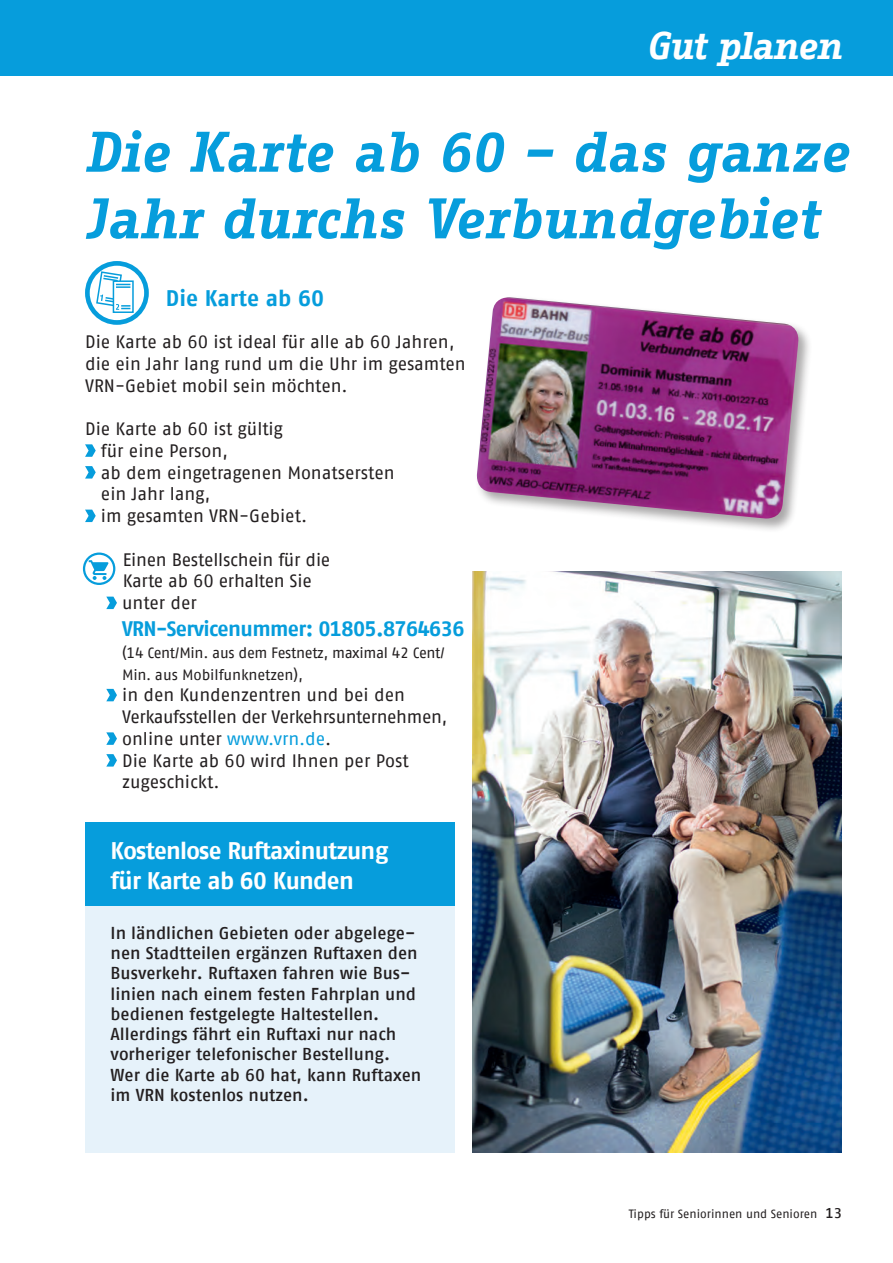
<style>
.page{position:relative;width:893px;height:1263px;background:#fff}
.page>*{position:absolute;margin:0;border:0;box-sizing:border-box;transform-origin:0 0}
.t1{font:italic 700 55.5px/66.6px "Fago Office Serif";color:#069ddc}
.t2{font:italic 700 37.5px "Fago Office Serif";letter-spacing:-.03em;color:#fff}
.t3{font:700 24px/30px "Fago No Tf";letter-spacing:-.03em;color:#fff}
.t4{font:700 22.5px "Fago No Tf";color:#069ddc}
.t5{font:700 21px "Fago No Tf";letter-spacing:-.03em;color:#069ddc}
.t6{font:18px/21.8px "Fago No Tf";letter-spacing:-.005em;color:#231f20}
.t7{font:500 17.25px/20.2px "Fago No Tf";color:#231f20}
.t8{font:15px/21.8px "Fago No Tf";letter-spacing:-.02em;color:#231f20}
.t9{font:12px "Fago No Tf";color:#231f20}
.s1{color:#069ddc}
.s2{font-weight:500;font-size:14.25px}
</style>
<div class="page">
<div style="left:0;top:0;width:893px;height:75px;background:#069ddc"></div>
<div style="left:475px;top:295px;width:338px;height:238px;background:#231f20;opacity:.39"></div>
<img style="left:475px;top:297px;width:325px;height:223px">
<img style="left:472px;top:572px;width:370px;height:581px">
<svg style="left:85px;top:444px;width:11px;height:13px"></svg>
<svg style="left:85px;top:466px;width:11px;height:12px"></svg>
<svg style="left:85px;top:510px;width:11px;height:12px"></svg>
<svg style="left:106px;top:597px;width:11px;height:12px"></svg>
<svg style="left:106px;top:689px;width:11px;height:12px"></svg>
<svg style="left:106px;top:732px;width:11px;height:13px"></svg>
<svg style="left:106px;top:754px;width:11px;height:13px"></svg>
<div style="left:85px;top:905px;width:369px;height:248px;background:#e6f2fa"></div>
<div style="left:85px;top:822px;width:369px;height:83px;background:#069ddc"></div>
<svg style="left:89px;top:560px;width:19px;height:20px"></svg>
<div style="left:83px;top:552px;width:32px;height:33px;border:2px solid #069ddc;border-radius:50%"></div>
<svg style="left:87px;top:263px;width:59px;height:59px"></svg>
<div style="left:85px;top:261px;width:64px;height:64px;border:5px solid #069ddc;border-radius:50%"></div>
<svg style="left:113px;top:280px;width:21px;height:33px"></svg>
<svg style="left:95px;top:270px;width:35px;height:40px"></svg>
<h2 class="t2" style="left:647px;top:24px;width:197px">Gut planen</h2>
<h1 class="t1" style="left:85px;top:118px;width:766px">Die Karte ab 60 – das ganze<br>Jahr durchs Verbundgebiet</h1>
<p class="t4" style="left:166px;top:285px;width:160px">Die Karte ab 60</p>
<p class="t6" style="left:85px;top:331px;width:382px">Die Karte ab 60 ist ideal für alle ab 60 Jahren, die ein Jahr lang rund um die Uhr im gesamten<br>VRN-Gebiet mobil sein möchten.</p>
<p class="t6" style="left:101px;top:418px;width:295px;text-indent:-16px">Die Karte ab 60 ist gültig<br>für eine Person,<br>ab dem eingetragenen Monatsersten ein Jahr lang,<br>im gesamten VRN-Gebiet.</p>
<p class="t6" style="left:122px;top:548px;width:210px">Einen Bestellschein für die<br>Karte ab 60 erhalten Sie unter der</p>
<p class="t5" style="left:122px;top:616px;width:344px">VRN-Servicenummer: 01805.8764636</p>
<p class="t8" style="left:122px;top:642px;width:324px">(14 Cent/Min. aus dem Festnetz, maximal 42 Cent/<br>Min. aus Mobilfunknetzen),</p>
<p class="t6" style="left:122px;top:684px;width:327px">in den Kundenzentren und bei den<br>Verkaufsstellen der Verkehrsunternehmen, online unter <span class="s1">www.vrn.de</span>.<br>Die Karte ab 60 wird Ihnen per Post zugeschickt.</p>
<h3 class="t3" style="left:111px;top:835px;width:279px">Kostenlose Ruftaxinutzung für Karte ab 60 Kunden</h3>
<p class="t7" style="left:111px;top:922px;width:312px">In ländlichen Gebieten oder abgelege&shy;nen Stadtteilen ergänzen Ruftaxen den Busverkehr. Ruftaxen fahren wie Bus&shy;linien nach einem festen Fahrplan und bedienen festgelegte Haltestellen.<br>Allerdings fährt ein Ruftaxi nur nach vorheriger telefonischer Bestellung.<br>Wer die Karte ab 60 hat, kann Ruftaxen im VRN kostenlos nutzen.</p>
<p class="t9" style="left:629px;top:1207px;width:215px">Tipps für Seniorinnen und Senioren <span class="s2">13</span></p>
</div>
